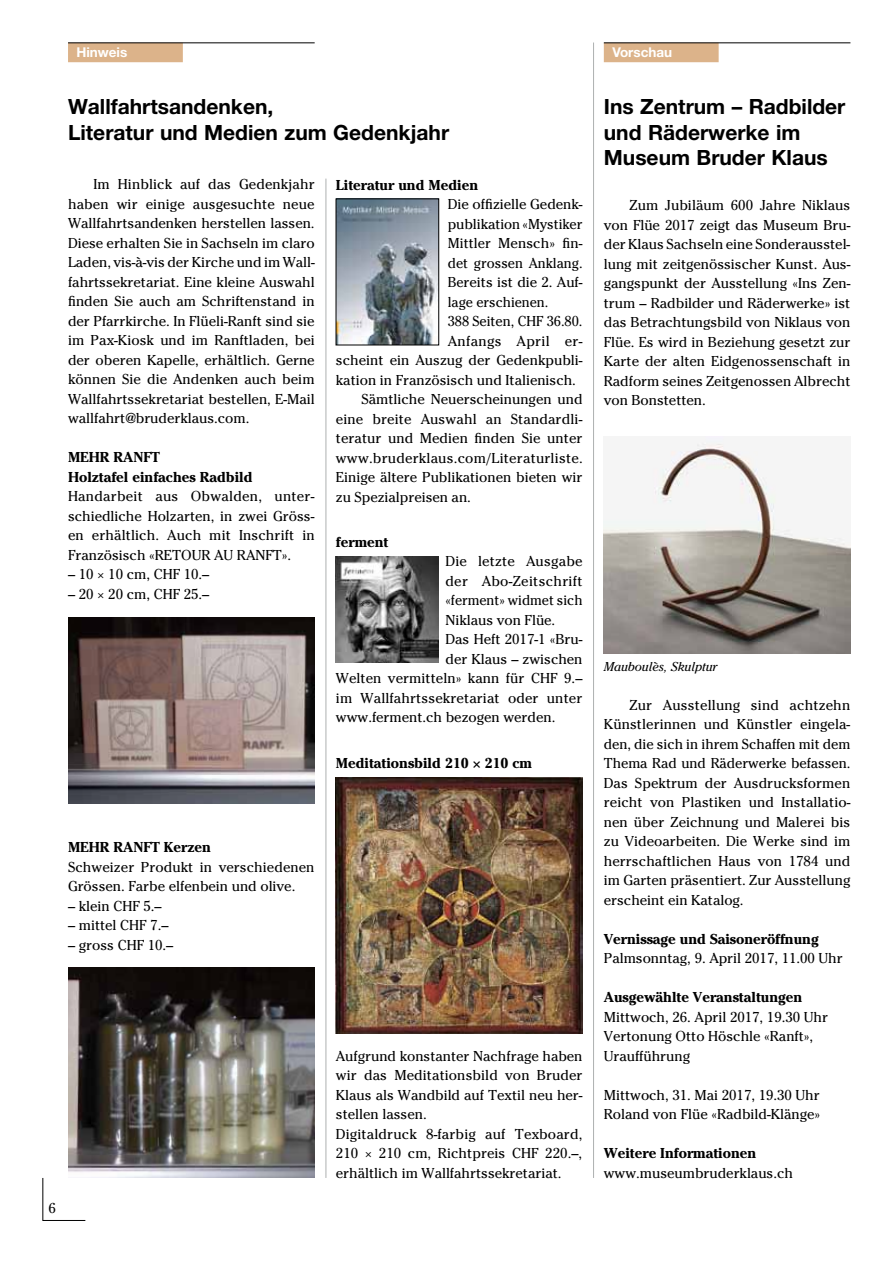
<style>
.page{position:relative;width:893px;height:1263px;background:#fff}
.page>*{position:absolute;margin:0;border:0;box-sizing:border-box;transform-origin:0 0}
.t1{font:700 21px/25.5px "Helvetica Neue";color:#000}
.t2{font:14.25px/19.5px "Cheltenham";color:#000}
.t3{font:700 14.25px/19.5px "Cheltenham";color:#000}
.t4{font:14.25px "Cheltenham";color:#000;scale:.96 1}
.t5{font:14.25px "Cheltenham";letter-spacing:.02em;color:#000}
.t6{font:14.25px "Cheltenham";letter-spacing:.025em;color:#000}
.t7{font:700 13.5px "Helvetica Neue";color:#fff}
.t8{font:italic 12.75px "Cheltenham";color:#000}
</style>
<div class="page">
<hr style="left:325px;top:179px;width:1px;height:999px;background:#b1b4b4">
<div style="left:68px;top:43px;width:115px;height:19px;background:#dcb38a"></div>
<div style="left:604px;top:43px;width:115px;height:19px;background:#dcb38a"></div>
<hr style="left:68px;top:43px;width:247px;height:1px;background:#000">
<hr style="left:604px;top:43px;width:246px;height:1px;background:#000">
<svg style="left:42px;top:1178px;width:44px;height:43px"></svg>
<hr style="left:593px;top:43px;width:1px;height:1135px;background:#b1b4b4">
<img style="left:604px;top:436px;width:246px;height:217px">
<img style="left:68px;top:617px;width:247px;height:187px">
<img style="left:338px;top:201px;width:99px;height:142px">
<div style="left:336px;top:199px;width:103px;height:146px;border:1px solid #000"></div>
<img style="left:336px;top:557px;width:103px;height:105px">
<img style="left:68px;top:967px;width:247px;height:211px">
<img style="left:336px;top:777px;width:247px;height:257px">
<p class="t7" style="left:77px;top:44px;width:52px">Hinweis</p>
<p class="t7" style="left:612px;top:44px;width:61px">Vorschau</p>
<h1 class="t1" style="left:68px;top:94px;width:383px">Wallfahrtsandenken,<br>Literatur und Medien zum Gedenkjahr</h1>
<p class="t2" style="left:68px;top:175px;width:248px;text-align:justify;text-indent:26px">Im Hinblick auf das Gedenkjahr haben wir einige ausgesuchte neue Wallfahrtsandenken herstellen lassen.<br>Diese erhalten Sie in Sachseln im claro Laden, vis-à-vis der Kirche und im Wall&shy;fahrtssekretariat. Eine kleine Auswahl finden Sie auch am Schriftenstand in der Pfarrkirche. In Flüeli-Ranft sind sie im Pax-Kiosk und im Ranftladen, bei der oberen Kapelle, erhältlich. Gerne können Sie die Andenken auch beim Wallfahrtssekretariat bestellen, E-Mail wallfahrt@bruderklaus.com.</p>
<p class="t3" style="left:68px;top:447px;width:186px">MEHR RANFT<br>Holztafel einfaches Radbild</p>
<p class="t2" style="left:68px;top:487px;width:248px;text-align:justify">Handarbeit aus Obwalden, unter&shy;schiedliche Holzarten, in zwei Gröss&shy;en erhältlich. Auch mit Inschrift in Französisch «RETOUR AU RANFT».</p>
<p class="t2" style="left:68px;top:565px;width:143px">– 10 × 10 cm, CHF 10.–</p>
<p class="t2" style="left:68px;top:584px;width:143px">– 20 × 20 cm, CHF 25.–</p>
<p class="t3" style="left:336px;top:175px;width:144px">Literatur und Medien</p>
<p class="t2" style="left:448px;top:194px;width:136px">Die offizielle Gedenk-</p>
<p class="t2" style="left:448px;top:214px;width:136px">publikation «Mystiker</p>
<p class="t2" style="left:448px;top:233px;width:136px">Mittler Mensch» fin-</p>
<p class="t4" style="left:448px;top:254px;width:142px">det grossen Anklang.</p>
<p class="t4" style="left:448px;top:274px;width:142px">Bereits ist die 2. Auf-</p>
<p class="t4" style="left:448px;top:293px;width:106px">lage erschienen.</p>
<p class="t4" style="left:448px;top:313px;width:142px">388 Seiten, CHF 36.80.</p>
<p class="t6" style="left:448px;top:332px;width:136px">Anfangs April er-</p>
<p class="t2" style="left:336px;top:350px;width:248px">scheint ein Auszug der Gedenkpubli-</p>
<p class="t2" style="left:336px;top:370px;width:242px">kation in Französisch und Italienisch.</p>
<p class="t2" style="left:361px;top:389px;width:223px">Sämtliche Neuerscheinungen und</p>
<p class="t2" style="left:336px;top:409px;width:248px">eine breite Auswahl an Standardli-</p>
<p class="t2" style="left:336px;top:428px;width:248px">teratur und Medien finden Sie unter</p>
<p class="t2" style="left:336px;top:448px;width:248px">www.bruderklaus.com/Literaturliste.</p>
<p class="t2" style="left:336px;top:467px;width:248px">Einige ältere Publikationen bieten wir</p>
<p class="t2" style="left:336px;top:487px;width:137px">zu Spezialpreisen an.</p>
<p class="t3" style="left:336px;top:532px;width:54px">ferment</p>
<p class="t2" style="left:445px;top:552px;width:139px">Die letzte Ausgabe</p>
<p class="t5" style="left:445px;top:573px;width:139px">der Abo-Zeitschrift</p>
<p class="t4" style="left:445px;top:592px;width:144px">«ferment» widmet sich</p>
<p class="t2" style="left:445px;top:610px;width:111px">Niklaus von Flüe.</p>
<p class="t2" style="left:445px;top:630px;width:139px">Das Heft 2017-1 «Bru-</p>
<p class="t2" style="left:445px;top:649px;width:139px">der Klaus – zwischen</p>
<p class="t2" style="left:336px;top:669px;width:248px">Welten vermitteln» kann für CHF 9.–</p>
<p class="t2" style="left:336px;top:688px;width:248px">im Wallfahrtssekretariat oder unter</p>
<p class="t2" style="left:336px;top:708px;width:221px">www.ferment.ch bezogen werden.</p>
<p class="t3" style="left:336px;top:753px;width:198px">Meditationsbild 210 × 210 cm</p>
<p class="t3" style="left:68px;top:837px;width:144px">MEHR RANFT Kerzen</p>
<p class="t2" style="left:68px;top:857px;width:248px">Schweizer Produkt in verschiedenen<br>Grössen. Farbe elfenbein und olive.</p>
<p class="t2" style="left:68px;top:896px;width:95px">– klein CHF 5.–</p>
<p class="t2" style="left:68px;top:916px;width:102px">– mittel CHF 7.–</p>
<p class="t2" style="left:68px;top:935px;width:107px">– gross CHF 10.–</p>
<p class="t2" style="left:49px;top:1198px;width:9px">6</p>
<p class="t2" style="left:336px;top:1046px;width:248px">Aufgrund konstanter Nachfrage haben wir das Meditationsbild von Bruder Klaus als Wandbild auf Textil neu her&shy;stellen lassen.<br>Digitaldruck 8-farbig auf Texboard, 210 × 210 cm, Richtpreis CHF 220.–, erhältlich im Wallfahrtssekretariat.</p>
<h1 class="t1" style="left:604px;top:94px;width:243px">Ins Zentrum – Radbilder und Räderwerke im<br>Museum Bruder Klaus</h1>
<p class="t2" style="left:604px;top:196px;width:248px;text-align:justify;text-indent:26px">Zum Jubiläum 600 Jahre Niklaus von Flüe 2017 zeigt das Museum Bru&shy;der Klaus Sachseln eine Sonderausstel&shy;lung mit zeitgenössischer Kunst. Aus&shy;gangspunkt der Ausstellung «Ins Zen&shy;trum – Radbilder und Räderwerke» ist das Betrachtungsbild von Niklaus von Flüe. Es wird in Beziehung gesetzt zur Karte der alten Eidgenossenschaft in Radform seines Zeitgenossen Albrecht von Bonstetten.</p>
<p class="t8" style="left:604px;top:659px;width:115px">Mauboulès, Skulptur</p>
<p class="t2" style="left:604px;top:695px;width:248px;text-align:justify;text-indent:26px">Zur Ausstellung sind achtzehn Künstlerinnen und Künstler eingela&shy;den, die sich in ihrem Schaffen mit dem Thema Rad und Räderwerke befassen.<br>Das Spektrum der Ausdrucksformen reicht von Plastiken und Installatio&shy;nen über Zeichnung und Malerei bis zu Videoarbeiten. Die Werke sind im herrschaftlichen Haus von 1784 und im Garten präsentiert. Zur Ausstellung erscheint ein Katalog.</p>
<p class="t3" style="left:604px;top:929px;width:216px">Vernissage und Saisoneröffnung</p>
<p class="t2" style="left:604px;top:949px;width:240px">Palmsonntag, 9. April 2017, 11.00 Uhr</p>
<p class="t3" style="left:604px;top:987px;width:200px">Ausgewählte Veranstaltungen</p>
<p class="t2" style="left:604px;top:1007px;width:226px">Mittwoch, 26. April 2017, 19.30 Uhr<br>Vertonung Otto Höschle «Ranft»,<br>Uraufführung</p>
<p class="t2" style="left:604px;top:1085px;width:218px">Mittwoch, 31. Mai 2017, 19.30 Uhr<br>Roland von Flüe «Radbild-Klänge»</p>
<p class="t3" style="left:604px;top:1143px;width:154px">Weitere Informationen</p>
<p class="t2" style="left:604px;top:1163px;width:191px">www.museumbruderklaus.ch</p>
</div>
